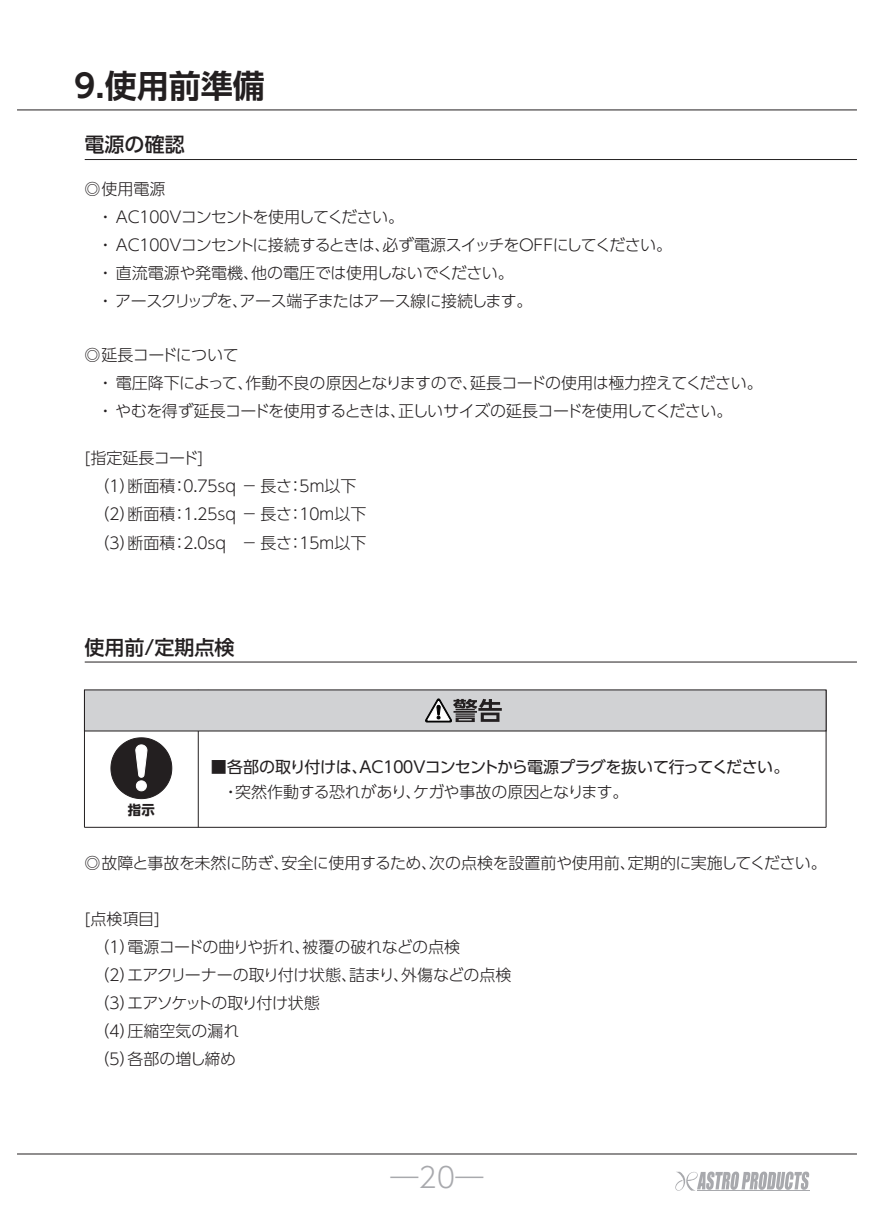
<style>
.page{position:relative;width:874px;height:1225px;background:#fff}
.page>*{position:absolute;margin:0;border:0;box-sizing:border-box;transform-origin:0 0}
.t1{font:700 32px "UD Shin Go Pr 6 De";color:#231f20}
.t2{font:300 28px "UD Shin Go Pr 6";color:#a8a9ad}
.t3{font:500 20px "UD Shin Go Pr 6";color:#231f20}
.t4{font:300 16px/28px "UD Shin Go Pr 6";letter-spacing:-.03em;color:#231f20}
.t5{font:300 16px/28px "UD Shin Go Pr 6";letter-spacing:-.05em;color:#231f20}
.t6{font:16px "UD Shin Go Pr 6";letter-spacing:-.055em;color:#231f20}
.t7{font:700 13.4px "UD Shin Go Pr 6";color:#231f20}
</style>
<div class="page">
<svg style="left:675px;top:1171px;width:133px;height:20px"></svg>
<hr style="left:696px;top:1190px;width:113px;height:1px;background:#a8a9ad">
<hr style="left:17px;top:1153px;width:839px;height:1px;background:#231f20">
<hr style="left:17px;top:109px;width:839px;height:1px;background:#231f20">
<hr style="left:85px;top:159px;width:771px;height:1px;background:#231f20">
<hr style="left:85px;top:661px;width:771px;height:1px;background:#231f20">
<hr style="left:84px;top:690px;width:1px;height:137px;background:#231f20">
<hr style="left:84px;top:827px;width:741px;height:1px;background:#231f20">
<hr style="left:825px;top:690px;width:1px;height:137px;background:#231f20">
<hr style="left:198px;top:690px;width:1px;height:137px;background:#231f20">
<div style="left:84px;top:689px;width:742px;height:42px;background:#d1d2d4"></div>
<svg style="left:425px;top:699px;width:76px;height:23px"></svg>
<svg style="left:111px;top:737px;width:61px;height:62px"></svg>
<h1 class="t1" style="left:74px;top:60px;width:192px">9.使用前準備</h1>
<p class="t3" style="left:84px;top:128px;width:102px">電源の確認</p>
<p class="t5" style="left:97px;top:175px;width:576px;text-indent:-13px">◎ 使用電源<br>・ ＡＣ１００Ｖコンセントを使用してください。<br>・ ＡＣ１００Ｖコンセントに接続するときは、必ず電源スイッチをＯＦＦにしてください。・ 直流電源や発電機、他の電圧では使用しないでください。<br>・ アースクリップを、アース端子またはアース線に接続します。</p>
<p class="t4" style="left:97px;top:340px;width:666px;text-indent:-13px">◎ 延長コードについて<br>・ 電圧降下によって、作動不良の原因となりますので、延長コードの使用は極力控えてください。・ やむを得ず延長コードを使用するときは、正しいサイズの延長コードを使用してください。</p>
<p class="t4" style="left:93px;top:444px;width:274px;text-indent:-9px">[指定延長コード]<br>（１）断面積：０.７５ｓｑ － 長さ：５ｍ以下（２）断面積：１.２５ｓｑ － 長さ：１０ｍ以下（３）断面積：２.０ｓｑ － 長さ：１５ｍ以下</p>
<p class="t3" style="left:84px;top:631px;width:151px">使用前/定期点検</p>
<p class="t7" style="left:128px;top:799px;width:28px">指示</p>
<p class="t6" style="left:211px;top:754px;width:579px">■ 各部の取り付けは、ＡＣ１００Ｖコンセントから電源プラグを抜いて行ってください。</p>
<p class="t4" style="left:223px;top:777px;width:407px">・突然作動する恐れがあり、ケガや事故の原因となります。</p>
<p class="t4" style="left:84px;top:848px;width:743px">◎ 故障と事故を未然に防ぎ、安全に使用するため、次の点検を設置前や使用前、定期的に実施してください。</p>
<p class="t4" style="left:93px;top:904px;width:419px;text-indent:-9px">[点検項目]<br>（１）電源コードの曲りや折れ、被覆の破れなどの点検<br>（２）エアクリーナーの取り付け状態、詰まり、外傷などの点検（３）エアソケットの取り付け状態<br>（４）圧縮空気の漏れ<br>（５）各部の増し締め</p>
<h2 class="t2" style="left:390px;top:1154px;width:94px">―20―</h2>
</div>
